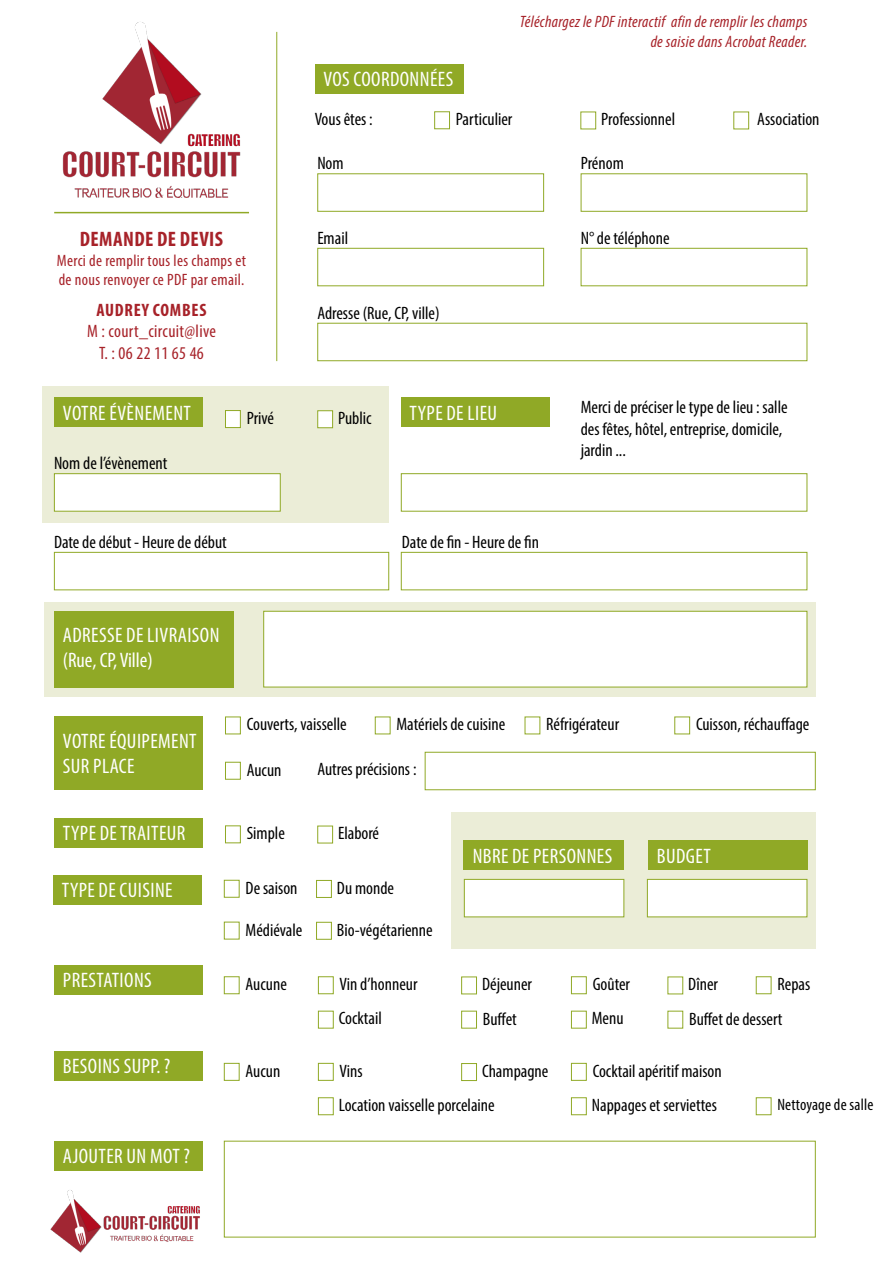
<style>
.page{position:relative;width:893px;height:1263px;background:#fff}
.page>*{position:absolute;margin:0;border:0;box-sizing:border-box;transform-origin:0 0}
.t1{font:condensed 21px/25.2px "Myriad Pro";letter-spacing:.02em;color:#fff}
.t2{font:700 condensed 21px "Myriad Pro";letter-spacing:.02em;color:#a72229}
.t3{font:condensed 18px/21.6px "Myriad Pro";color:#000}
.t4{font:condensed 18px/21.6px "Myriad Pro";letter-spacing:.02em;color:#a72229;text-align:center}
.t5{font:700 condensed 18px "Myriad Pro";letter-spacing:.04em;color:#a72229}
.t6{font:italic condensed 16.5px/19.8px "Myriad Pro";letter-spacing:.02em;color:#a72229;text-align:right}
.t7{font:condensed 16.5px/19.8px "Myriad Pro";letter-spacing:.02em;color:#a72229}
.t8{font:condensed 16.5px "Myriad Pro";letter-spacing:.01em;color:#000}
</style>
<div class="page">
<div style="left:43px;top:386px;width:346px;height:137px;background:#ebedd7"></div>
<div style="left:451px;top:812px;width:365px;height:137px;background:#ebedd7"></div>
<div style="left:45px;top:602px;width:771px;height:95px;background:#ebedd7"></div>
<div style="left:315px;top:64px;width:148px;height:30px;background:#90a926"></div>
<div style="left:54px;top:398px;width:149px;height:29px;background:#90a926"></div>
<div style="left:463px;top:840px;width:161px;height:30px;background:#90a926"></div>
<div style="left:648px;top:840px;width:159px;height:30px;background:#90a926"></div>
<div style="left:54px;top:818px;width:149px;height:30px;background:#90a926"></div>
<div style="left:53px;top:875px;width:149px;height:29px;background:#90a926"></div>
<div style="left:54px;top:965px;width:149px;height:29px;background:#90a926"></div>
<div style="left:54px;top:1051px;width:149px;height:30px;background:#90a926"></div>
<div style="left:54px;top:1141px;width:149px;height:29px;background:#90a926"></div>
<div style="left:54px;top:716px;width:149px;height:74px;background:#90a926"></div>
<div style="left:54px;top:611px;width:180px;height:76px;background:#90a926"></div>
<div style="left:401px;top:398px;width:149px;height:29px;background:#90a926"></div>
<img style="left:62px;top:22px;width:179px;height:176px">
<div style="left:434px;top:111px;width:16px;height:18px;border:1px solid #90a926"></div>
<div style="left:225px;top:410px;width:16px;height:18px;background:#fff;border:1px solid #90a926"></div>
<div style="left:225px;top:825px;width:16px;height:18px;border:1px solid #90a926"></div>
<div style="left:224px;top:880px;width:16px;height:18px;border:1px solid #90a926"></div>
<div style="left:318px;top:976px;width:16px;height:18px;border:1px solid #90a926"></div>
<div style="left:318px;top:1063px;width:16px;height:18px;border:1px solid #90a926"></div>
<div style="left:756px;top:976px;width:15px;height:18px;border:1px solid #90a926"></div>
<div style="left:224px;top:976px;width:16px;height:18px;border:1px solid #90a926"></div>
<div style="left:224px;top:1063px;width:16px;height:18px;border:1px solid #90a926"></div>
<div style="left:224px;top:922px;width:16px;height:17px;border:1px solid #90a926"></div>
<div style="left:571px;top:976px;width:16px;height:18px;border:1px solid #90a926"></div>
<div style="left:571px;top:1063px;width:16px;height:18px;border:1px solid #90a926"></div>
<div style="left:461px;top:1011px;width:16px;height:17px;border:1px solid #90a926"></div>
<div style="left:756px;top:1097px;width:15px;height:18px;border:1px solid #90a926"></div>
<div style="left:225px;top:716px;width:16px;height:18px;border:1px solid #90a926"></div>
<div style="left:225px;top:762px;width:16px;height:18px;border:1px solid #90a926"></div>
<div style="left:375px;top:716px;width:15px;height:18px;border:1px solid #90a926"></div>
<div style="left:674px;top:716px;width:16px;height:18px;border:1px solid #90a926"></div>
<div style="left:317px;top:173px;width:227px;height:39px;border:1px solid #90a926"></div>
<div style="left:54px;top:473px;width:227px;height:39px;background:#fff;border:1px solid #90a926"></div>
<div style="left:464px;top:879px;width:160px;height:38px;background:#fff;border:1px solid #90a926"></div>
<div style="left:647px;top:879px;width:160px;height:38px;background:#fff;border:1px solid #90a926"></div>
<div style="left:54px;top:552px;width:335px;height:38px;border:1px solid #90a926"></div>
<div style="left:401px;top:552px;width:406px;height:38px;border:1px solid #90a926"></div>
<div style="left:425px;top:752px;width:391px;height:38px;border:1px solid #90a926"></div>
<div style="left:401px;top:473px;width:406px;height:39px;border:1px solid #90a926"></div>
<div style="left:581px;top:248px;width:226px;height:38px;border:1px solid #90a926"></div>
<div style="left:317px;top:323px;width:490px;height:38px;border:1px solid #90a926"></div>
<div style="left:263px;top:611px;width:544px;height:76px;background:#fff;border:1px solid #90a926"></div>
<div style="left:581px;top:173px;width:226px;height:39px;border:1px solid #90a926"></div>
<div style="left:317px;top:248px;width:227px;height:38px;border:1px solid #90a926"></div>
<div style="left:580px;top:112px;width:16px;height:17px;border:1px solid #90a926"></div>
<div style="left:317px;top:410px;width:16px;height:18px;background:#fff;border:1px solid #90a926"></div>
<div style="left:317px;top:826px;width:16px;height:17px;border:1px solid #90a926"></div>
<div style="left:316px;top:880px;width:16px;height:18px;border:1px solid #90a926"></div>
<div style="left:461px;top:976px;width:16px;height:18px;border:1px solid #90a926"></div>
<div style="left:461px;top:1063px;width:16px;height:18px;border:1px solid #90a926"></div>
<div style="left:318px;top:1011px;width:16px;height:17px;border:1px solid #90a926"></div>
<div style="left:318px;top:1097px;width:16px;height:18px;border:1px solid #90a926"></div>
<div style="left:316px;top:922px;width:16px;height:18px;border:1px solid #90a926"></div>
<div style="left:571px;top:1011px;width:16px;height:17px;border:1px solid #90a926"></div>
<div style="left:571px;top:1097px;width:16px;height:18px;border:1px solid #90a926"></div>
<div style="left:733px;top:112px;width:16px;height:17px;border:1px solid #90a926"></div>
<hr style="left:54px;top:212px;width:195px;height:1px;background:#90a926">
<hr style="left:276px;top:32px;width:1px;height:329px;background:#90a926">
<img style="left:50px;top:1190px;width:150px;height:63px">
<p class="t6" style="left:520px;top:12px;width:289px">Téléchargez le PDF interactif afin de remplir les champs de saisie dans Acrobat Reader.</p>
<p class="t1" style="left:323px;top:66px;width:131px">VOS COORDONNÉES</p>
<p class="t3" style="left:315px;top:108px;width:60px">Vous êtes :</p>
<p class="t3" style="left:317px;top:152px;width:28px">Nom</p>
<p class="t3" style="left:456px;top:108px;width:58px">Particulier</p>
<p class="t3" style="left:601px;top:108px;width:75px">Professionnel</p>
<p class="t3" style="left:581px;top:152px;width:45px">Prénom</p>
<p class="t3" style="left:757px;top:108px;width:64px">Association</p>
<p class="t2" style="left:80px;top:226px;width:145px">DEMANDE DE DEVIS</p>
<p class="t7" style="left:57px;top:250px;width:191px">Merci de remplir tous les champs et de nous renvoyer ce PDF par email.</p>
<p class="t3" style="left:317px;top:227px;width:32px">Email</p>
<p class="t3" style="left:581px;top:227px;width:90px">N° de téléphone</p>
<p class="t5" style="left:97px;top:298px;width:111px">AUDREY COMBES</p>
<p class="t4" style="left:87px;top:320px;width:130px">M : court_circuit@live<br>T. : 06 22 11 65 46</p>
<p class="t3" style="left:317px;top:302px;width:124px">Adresse (Rue, CP, ville)</p>
<p class="t1" style="left:63px;top:400px;width:130px">VOTRE ÉVÈNEMENT</p>
<p class="t3" style="left:54px;top:452px;width:115px">Nom de l’évènement</p>
<p class="t3" style="left:247px;top:407px;width:29px">Privé</p>
<p class="t3" style="left:338px;top:407px;width:35px">Public</p>
<p class="t1" style="left:410px;top:400px;width:89px">TYPE DE LIEU</p>
<p class="t3" style="left:581px;top:396px;width:208px">Merci de préciser le type de lieu : salle des fêtes, hôtel, entreprise, domicile, jardin ...</p>
<p class="t3" style="left:54px;top:531px;width:174px">Date de début - Heure de début</p>
<p class="t3" style="left:402px;top:531px;width:139px">Date de fin - Heure de fin</p>
<p class="t1" style="left:63px;top:622px;width:158px">ADRESSE DE LIVRAISON (Rue, CP, Ville)</p>
<p class="t1" style="left:63px;top:728px;width:135px">VOTRE ÉQUIPEMENT<br>SUR PLACE</p>
<p class="t1" style="left:63px;top:820px;width:124px">TYPE DE TRAITEUR</p>
<p class="t1" style="left:62px;top:877px;width:112px">TYPE DE CUISINE</p>
<p class="t1" style="left:63px;top:967px;width:90px">PRESTATIONS</p>
<p class="t1" style="left:63px;top:1053px;width:109px">BESOINS SUPP. ?</p>
<p class="t1" style="left:63px;top:1143px;width:128px">AJOUTER UN MOT ?</p>
<p class="t3" style="left:396px;top:713px;width:110px">Matériels de cuisine</p>
<p class="t3" style="left:546px;top:713px;width:74px">Réfrigérateur</p>
<p class="t3" style="left:696px;top:713px;width:115px">Cuisson, réchauffage</p>
<p class="t3" style="left:247px;top:713px;width:102px">Couverts, vaisselle</p>
<p class="t3" style="left:247px;top:759px;width:36px">Aucun</p>
<p class="t3" style="left:317px;top:758px;width:101px">Autres précisions :</p>
<p class="t3" style="left:247px;top:822px;width:40px">Simple</p>
<p class="t3" style="left:246px;top:877px;width:53px">De saison</p>
<p class="t3" style="left:246px;top:919px;width:58px">Médiévale</p>
<p class="t3" style="left:338px;top:822px;width:43px">Elaboré</p>
<p class="t3" style="left:337px;top:877px;width:59px">Du monde</p>
<p class="t3" style="left:337px;top:919px;width:97px">Bio-végétarienne</p>
<p class="t1" style="left:473px;top:843px;width:141px">NBRE DE PERSONNES</p>
<p class="t1" style="left:657px;top:843px;width:55px">BUDGET</p>
<p class="t3" style="left:340px;top:973px;width:79px">Vin d’honneur</p>
<p class="t3" style="left:482px;top:973px;width:52px">Déjeuner</p>
<p class="t3" style="left:593px;top:973px;width:39px">Goûter</p>
<p class="t3" style="left:688px;top:973px;width:31px">Dîner</p>
<p class="t3" style="left:246px;top:973px;width:43px">Aucune</p>
<p class="t3" style="left:777px;top:973px;width:34px">Repas</p>
<p class="t3" style="left:246px;top:1060px;width:36px">Aucun</p>
<p class="t3" style="left:339px;top:1007px;width:44px">Cocktail</p>
<p class="t3" style="left:340px;top:1060px;width:24px">Vins</p>
<p class="t3" style="left:483px;top:1008px;width:35px">Buffet</p>
<p class="t3" style="left:689px;top:1008px;width:95px">Buffet de dessert</p>
<p class="t3" style="left:592px;top:1007px;width:33px">Menu</p>
<p class="t3" style="left:482px;top:1060px;width:68px">Champagne</p>
<p class="t3" style="left:593px;top:1060px;width:131px">Cocktail apéritif maison</p>
<p class="t3" style="left:339px;top:1094px;width:157px">Location vaisselle porcelaine</p>
<p class="t3" style="left:592px;top:1094px;width:127px">Nappages et serviettes</p>
<p class="t8" style="left:777px;top:1095px;width:97px">Nettoyage de salle</p>
</div>
